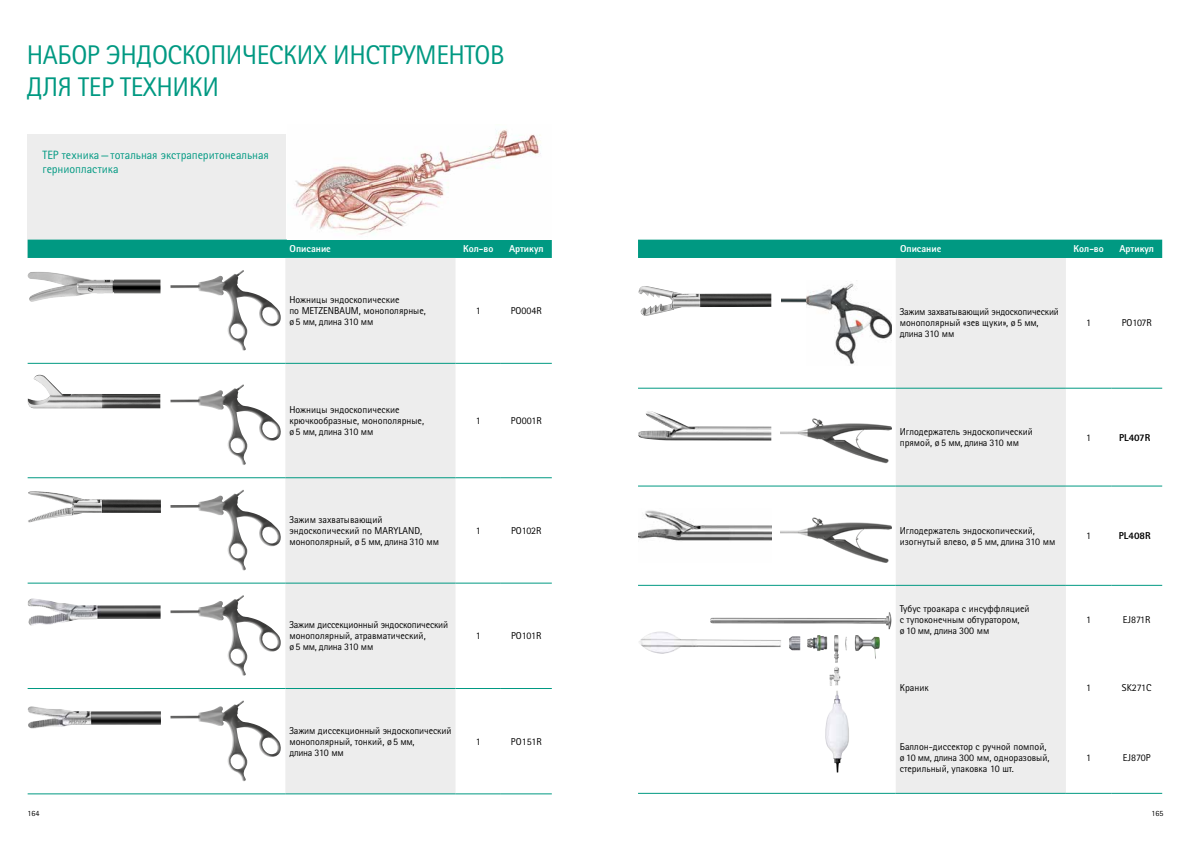
<style>
.page{position:relative;width:1191px;height:842px;background:#fff}
.page>*{position:absolute;margin:0;border:0;box-sizing:border-box;transform-origin:0 0}
.t1{font:27px/32px "Rotis Sans Serif Pro Cyr";letter-spacing:-.015em;color:#009982}
.t2{font:12px/14px "Rotis Sans Serif Pro Cyr";letter-spacing:-.005em;color:#009982}
.t3{font:10px/11px "Rotis Sans Serif Pro Cyr";color:#000}
.t4{font:10px/11px "Rotis Sans Serif Pro Cyr";letter-spacing:-.02em;color:#000}
.t5{font:800 10px "Rotis Sans Serif Pro Cyr";color:#fff}
.t6{font:800 10px "Rotis Sans Serif Pro Cyr";color:#000}
.t7{font:8px "Rotis Sans Serif Pro Cyr";color:#000}
</style>
<div class="page">
<div style="left:28px;top:135px;width:258px;height:123px;background:#ededed"></div>
<div style="left:28px;top:240px;width:524px;height:18px;background:#009982"></div>
<div style="left:285px;top:258px;width:170px;height:536px;background:#ededed"></div>
<hr style="left:28px;top:363px;width:257px;height:1px;background:#009982">
<hr style="left:28px;top:477px;width:257px;height:1px;background:#009982">
<hr style="left:28px;top:583px;width:257px;height:1px;background:#009982">
<hr style="left:28px;top:688px;width:257px;height:1px;background:#009982">
<hr style="left:285px;top:363px;width:170px;height:1px;background:#009982">
<hr style="left:285px;top:477px;width:170px;height:1px;background:#009982">
<hr style="left:285px;top:583px;width:170px;height:1px;background:#009982">
<hr style="left:285px;top:688px;width:170px;height:1px;background:#009982">
<hr style="left:455px;top:363px;width:46px;height:1px;background:#009982">
<hr style="left:455px;top:477px;width:46px;height:1px;background:#009982">
<hr style="left:455px;top:583px;width:46px;height:1px;background:#009982">
<hr style="left:455px;top:688px;width:46px;height:1px;background:#009982">
<hr style="left:501px;top:363px;width:51px;height:1px;background:#009982">
<hr style="left:501px;top:477px;width:51px;height:1px;background:#009982">
<hr style="left:501px;top:583px;width:51px;height:1px;background:#009982">
<hr style="left:501px;top:688px;width:51px;height:1px;background:#009982">
<hr style="left:28px;top:794px;width:257px;height:1px;background:#009982">
<hr style="left:285px;top:794px;width:170px;height:1px;background:#009982">
<hr style="left:455px;top:794px;width:46px;height:1px;background:#009982">
<hr style="left:501px;top:794px;width:51px;height:1px;background:#009982">
<img style="left:28px;top:272px;width:132px;height:30px">
<img style="left:170px;top:270px;width:111px;height:81px">
<img style="left:28px;top:375px;width:132px;height:33px">
<img style="left:170px;top:384px;width:111px;height:81px">
<img style="left:28px;top:491px;width:44px;height:31px">
<img style="left:170px;top:490px;width:111px;height:80px">
<img style="left:28px;top:601px;width:32px;height:12px">
<img style="left:170px;top:595px;width:111px;height:81px">
<img style="left:28px;top:706px;width:133px;height:23px">
<img style="left:170px;top:700px;width:111px;height:81px">
<img style="left:294px;top:129px;width:247px;height:106px">
<div style="left:638px;top:240px;width:524px;height:18px;background:#009982"></div>
<div style="left:895px;top:258px;width:170px;height:535px;background:#ededed"></div>
<hr style="left:638px;top:388px;width:257px;height:1px;background:#009982">
<hr style="left:895px;top:388px;width:170px;height:1px;background:#009982">
<hr style="left:1065px;top:388px;width:46px;height:1px;background:#009982">
<hr style="left:1111px;top:388px;width:51px;height:1px;background:#009982">
<hr style="left:638px;top:486px;width:257px;height:1px;background:#009982">
<hr style="left:895px;top:486px;width:170px;height:1px;background:#009982">
<hr style="left:1065px;top:486px;width:46px;height:1px;background:#009982">
<hr style="left:1111px;top:486px;width:51px;height:1px;background:#009982">
<hr style="left:638px;top:585px;width:257px;height:1px;background:#009982">
<hr style="left:895px;top:585px;width:170px;height:1px;background:#009982">
<hr style="left:1065px;top:585px;width:46px;height:1px;background:#009982">
<hr style="left:1111px;top:585px;width:51px;height:1px;background:#009982">
<hr style="left:638px;top:793px;width:257px;height:1px;background:#009982">
<hr style="left:895px;top:793px;width:170px;height:1px;background:#009982">
<hr style="left:1065px;top:793px;width:46px;height:1px;background:#009982">
<hr style="left:1111px;top:793px;width:51px;height:1px;background:#009982">
<img style="left:638px;top:286px;width:133px;height:30px">
<img style="left:781px;top:298px;width:25px;height:5px">
<img style="left:806px;top:283px;width:85px;height:81px">
<img style="left:638px;top:411px;width:133px;height:30px">
<img style="left:781px;top:418px;width:110px;height:45px">
<img style="left:638px;top:510px;width:133px;height:31px">
<img style="left:781px;top:517px;width:110px;height:46px">
<img style="left:639px;top:612px;width:252px;height:47px">
<h1 class="t1" style="left:27px;top:39px;width:479px">НАБОР ЭНДОСКОПИЧЕСКИХ ИНСТРУМЕНТОВ<br>ДЛЯ TEP ТЕХНИКИ</h1>
<p class="t2" style="left:42px;top:148px;width:228px">TEP техника—тотальная экстраперитонеальная герниопластика</p>
<p class="t5" style="left:290px;top:243px;width:43px">Описание</p>
<p class="t5" style="left:463px;top:243px;width:32px">Кол-во</p>
<p class="t5" style="left:509px;top:243px;width:36px">Артикул</p>
<p class="t3" style="left:289px;top:294px;width:138px">Ножницы эндоскопические<br>по METZENBAUM, монополярные, ø 5 мм, длина 310 мм</p>
<p class="t3" style="left:476px;top:305px;width:6px">1</p>
<p class="t3" style="left:511px;top:305px;width:33px">PO004R</p>
<p class="t3" style="left:289px;top:404px;width:136px">Ножницы эндоскопические крючкообразные, монополярные, ø 5 мм, длина 310 мм</p>
<p class="t3" style="left:476px;top:415px;width:6px">1</p>
<p class="t3" style="left:511px;top:415px;width:32px">PO001R</p>
<p class="t3" style="left:289px;top:514px;width:151px">Зажим захватывающий эндоскопический по MARYLAND, монополярный, ø 5 мм, длина 310 мм</p>
<p class="t3" style="left:476px;top:525px;width:6px">1</p>
<p class="t3" style="left:511px;top:525px;width:32px">PO102R</p>
<p class="t4" style="left:289px;top:619px;width:160px">Зажим диссекционный эндоскопический монополярный, атравматический,<br>ø 5 мм, длина 310 мм</p>
<p class="t3" style="left:476px;top:630px;width:6px">1</p>
<p class="t3" style="left:511px;top:630px;width:32px">PO101R</p>
<p class="t3" style="left:289px;top:725px;width:164px">Зажим диссекционный эндоскопический монополярный, тонкий, ø 5 мм,<br>длина 310 мм</p>
<p class="t3" style="left:476px;top:736px;width:6px">1</p>
<p class="t3" style="left:511px;top:736px;width:32px">PO151R</p>
<p class="t5" style="left:900px;top:243px;width:43px">Описание</p>
<p class="t5" style="left:1073px;top:243px;width:32px">Кол-во</p>
<p class="t5" style="left:1119px;top:243px;width:36px">Артикул</p>
<p class="t4" style="left:899px;top:307px;width:161px">Зажим захватывающий эндоскопический монополярный «зев щуки», ø 5 мм, длина 310 мм</p>
<p class="t3" style="left:1086px;top:318px;width:6px">1</p>
<p class="t3" style="left:1121px;top:318px;width:32px">PO107R</p>
<p class="t3" style="left:899px;top:426px;width:135px">Иглодержатель эндоскопический прямой, ø 5 мм, длина 310 мм</p>
<p class="t3" style="left:1086px;top:432px;width:6px">1</p>
<p class="t6" style="left:1119px;top:431px;width:33px">PL407R</p>
<p class="t3" style="left:899px;top:525px;width:157px">Иглодержатель эндоскопический, изогнутый влево, ø 5 мм, длина 310 мм</p>
<p class="t3" style="left:1086px;top:530px;width:6px">1</p>
<p class="t6" style="left:1118px;top:529px;width:33px">PL408R</p>
<p class="t3" style="left:899px;top:603px;width:131px">Тубус троакара с инсуффляцией с тупоконечным обтуратором,<br>ø 10 мм, длина 300 мм</p>
<p class="t3" style="left:1086px;top:614px;width:6px">1</p>
<p class="t3" style="left:1122px;top:614px;width:29px">EJ871R</p>
<p class="t3" style="left:899px;top:682px;width:31px">Краник</p>
<p class="t3" style="left:1086px;top:682px;width:6px">1</p>
<p class="t3" style="left:1122px;top:682px;width:31px">SK271C</p>
<p class="t3" style="left:899px;top:741px;width:151px">Баллон-диссектор с ручной помпой, ø 10 мм, длина 300 мм, одноразовый, стерильный, упаковка 10 шт.</p>
<p class="t3" style="left:1086px;top:752px;width:6px">1</p>
<p class="t3" style="left:1123px;top:752px;width:29px">EJ870P</p>
<p class="t7" style="left:28px;top:809px;width:14px">164</p>
<p class="t7" style="left:1151px;top:809px;width:13px">165</p>
</div>
